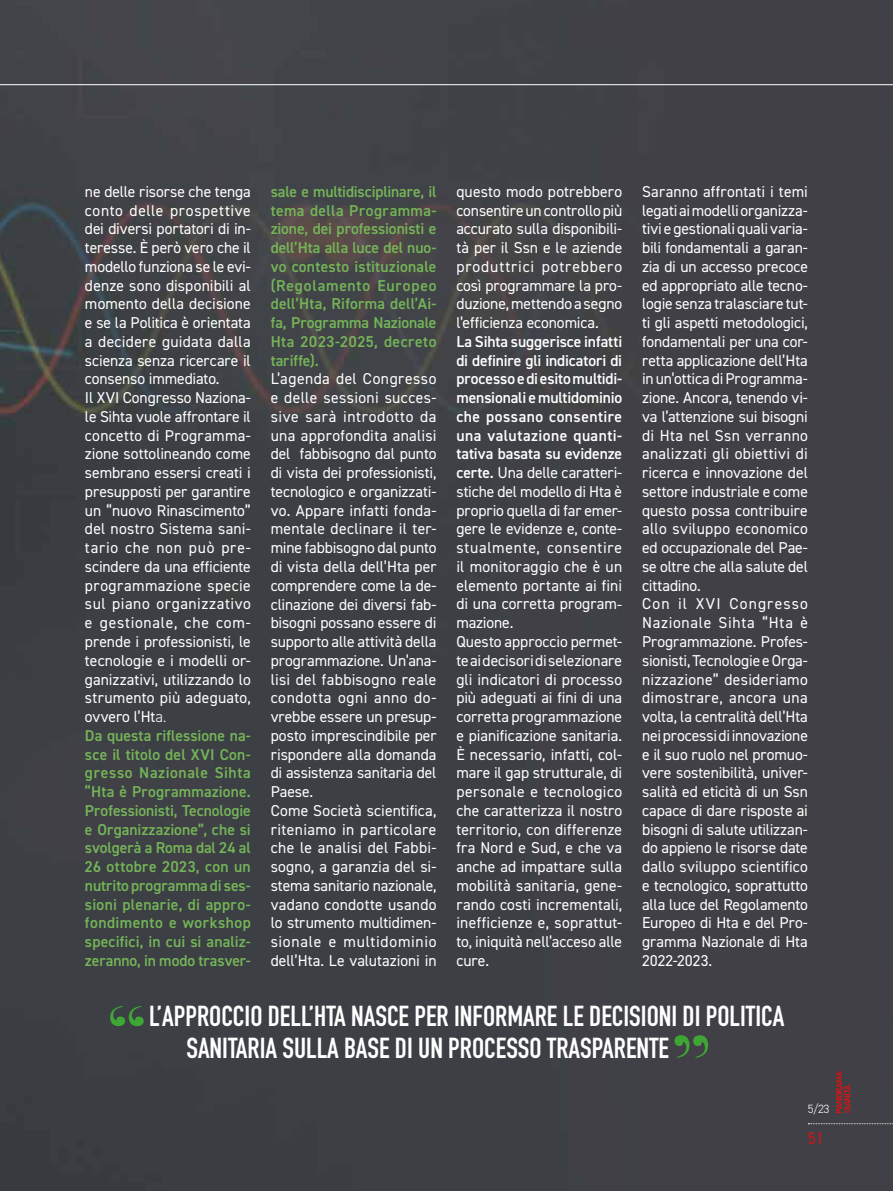
<style>
.page{position:relative;width:893px;height:1191px;background:#404046}
.page>*{position:absolute;margin:0;border:0;box-sizing:border-box;transform-origin:0 0}
.t1{font:700 28.5px/31.5px "DIN Condensed";color:#fff}
.t2{font:16.5px "DIN2014";color:#cd1719}
.t3{font:15.75px/18.8px "DIN2014";color:#fff}
.t4{font:600 15.75px/18.8px "DIN2014";letter-spacing:.005em;color:#75b558;text-align:justify}
.t5{font:300 12px "DIN2014";color:#fff}
.s1{font-weight:300}
.s2{font-weight:600;color:#75b558}
.s3{font-weight:600}
</style>
<div class="page">
<svg style="left:808px;top:1123px;width:85px;height:1px"></svg>
<svg style="left:836px;top:1071px;width:14px;height:41px"></svg>
<hr style="left:0;top:84px;width:893px;height:1px;background:#fff">
<svg style="left:110px;top:1006px;width:34px;height:20px"></svg>
<svg style="left:674px;top:1035px;width:34px;height:22px"></svg>
<p class="t3" style="left:85px;top:182px;width:167px">ne delle risorse che tenga conto delle prospettive dei diversi portatori di in&shy;teresse. È però vero che il modello funziona se le evi&shy;denze sono disponibili al momento della decisione e se la Politica è orientata a decidere guidata dalla scienza senza ricercare il consenso immediato.<br>Il XVI Congresso Naziona&shy;le Sihta vuole affrontare il concetto di Programma&shy;zione sottolineando come sembrano essersi creati i presupposti per garantire un “nuovo Rinascimento” del nostro Sistema sani&shy;tario che non può pre&shy;scindere da una efficiente programmazione specie sul piano organizzativo e gestionale, che com&shy;prende i professionisti, le tecnologie e i modelli or&shy;ganizzativi, utilizzando lo strumento più adeguato, ovvero l’Ht<span class="s1">a.<br></span><span class="s2">Da questa riflessione na&shy;sce il titolo del XVI Con&shy;gresso Nazionale Sihta “Hta è Programmazione.<br>Professionisti, Tecnologie e Organizzazione”, che si svolgerà a Roma dal 24 al<br>26 ottobre 2023, con un nutrito programma di ses&shy;sioni plenarie, di appro&shy;fondimento e workshop specifici, in cui si analiz&shy;zeranno, in modo trasver-</span></p>
<p class="t3" style="left:642px;top:182px;width:167px">Saranno affrontati i temi legati ai modelli organizza&shy;tivi e gestionali quali varia&shy;bili fondamentali a garan&shy;zia di un accesso precoce ed appropriato alle tecno&shy;logie senza tralasciare tut&shy;ti gli aspetti metodologici, fondamentali per una cor&shy;retta applicazione dell’Hta in un’ottica di Programma&shy;zione. Ancora, tenendo vi&shy;va l’attenzione sui bisogni di Hta nel Ssn verranno analizzati gli obiettivi di ricerca e innovazione del settore industriale e come questo possa contribuire allo sviluppo economico ed occupazionale del Pae&shy;se oltre che alla salute del cittadino.<br>Con il XVI Congresso<br>Nazionale Sihta “Hta è<br>Programmazione. Profes&shy;sionisti, Tecnologie e Orga&shy;nizzazione” desideriamo dimostrare, ancora una volta, la centralità dell’Hta nei processi di innovazione e il suo ruolo nel promuo&shy;vere sostenibilità, univer&shy;salità ed eticità di un Ssn capace di dare risposte ai bisogni di salute utilizzan&shy;do appieno le risorse date dallo sviluppo scientifico e tecnologico, soprattutto alla luce del Regolamento<br>Europeo di Hta e del Pro&shy;gramma Nazionale di Hta<br>2022-2023.</p>
<p class="t4" style="left:271px;top:182px;width:167px">sale e multidisciplinare, il tema della Programma&shy;zione, dei professionisti e dell’Hta alla luce del nuo&shy;vo contesto istituzionale (Regolamento Europeo dell’Hta, Riforma dell’Ai&shy;fa, Programma Nazionale Hta 2023-2025, decreto tariffe).</p>
<p class="t3" style="left:271px;top:369px;width:167px">L’agenda del Congresso e delle sessioni succes&shy;sive sarà introdotto da una approfondita analisi del fabbisogno dal punto di vista dei professionisti, tecnologico e organizzati&shy;vo. Appare infatti fonda&shy;mentale declinare il ter&shy;mine fabbisogno dal punto di vista della dell’Hta per comprendere come la de&shy;clinazione dei diversi fab&shy;bisogni possano essere di supporto alle attività della programmazione. Un’ana&shy;lisi del fabbisogno reale condotta ogni anno do&shy;vrebbe essere un presup&shy;posto imprescindibile per rispondere alla domanda di assistenza sanitaria del<br>Paese.<br>Come Società scientifica, riteniamo in particolare che le analisi del Fabbi&shy;sogno, a garanzia del si&shy;stema sanitario nazionale, vadano condotte usando lo strumento multidimen&shy;sionale e multidominio dell’Hta. Le valutazioni in</p>
<p class="t3" style="left:456px;top:182px;width:167px;text-align:justify">questo modo potrebbero consentire un controllo più accurato sulla disponibili&shy;tà per il Ssn e le aziende produttrici potrebbero così programmare la pro&shy;duzione, mettendo a segno l’efficienza economica.</p>
<p class="t3" style="left:456px;top:332px;width:167px"><span class="s3">La Sihta suggerisce infatti di definire gli indicatori di processo e di esito multidi&shy;mensionali e multidominio che possano consentire una valutazione quanti&shy;tativa basata su evidenze certe.</span> Una delle caratteri&shy;stiche del modello di Hta è proprio quella di far emer&shy;gere le evidenze e, conte&shy;stualmente, consentire il monitoraggio che è un elemento portante ai fini di una corretta program&shy;mazione.<br>Questo approccio permet&shy;te ai decisori di selezionare gli indicatori di processo più adeguati ai fini di una corretta programmazione e pianificazione sanitaria.<br>È necessario, infatti, col&shy;mare il gap strutturale, di personale e tecnologico che caratterizza il nostro territorio, con differenze fra Nord e Sud, e che va anche ad impattare sulla mobilità sanitaria, gene&shy;rando costi incrementali, inefficienze e, soprattut&shy;to, iniquità nell’acceso alle cure.</p>
<h1 class="t1" style="left:186px;top:1000px;width:599px;text-indent:-37px">L’APPROCCIO DELL’HTA NASCE PER INFORMARE LE DECISIONI DI POLITICA<br>SANITARIA SULLA BASE DI UN PROCESSO TRASPARENTE</h1>
<p class="t5" style="left:808px;top:1101px;width:23px">5/23</p>
<p class="t2" style="left:808px;top:1128px;width:18px">51</p>
</div>
